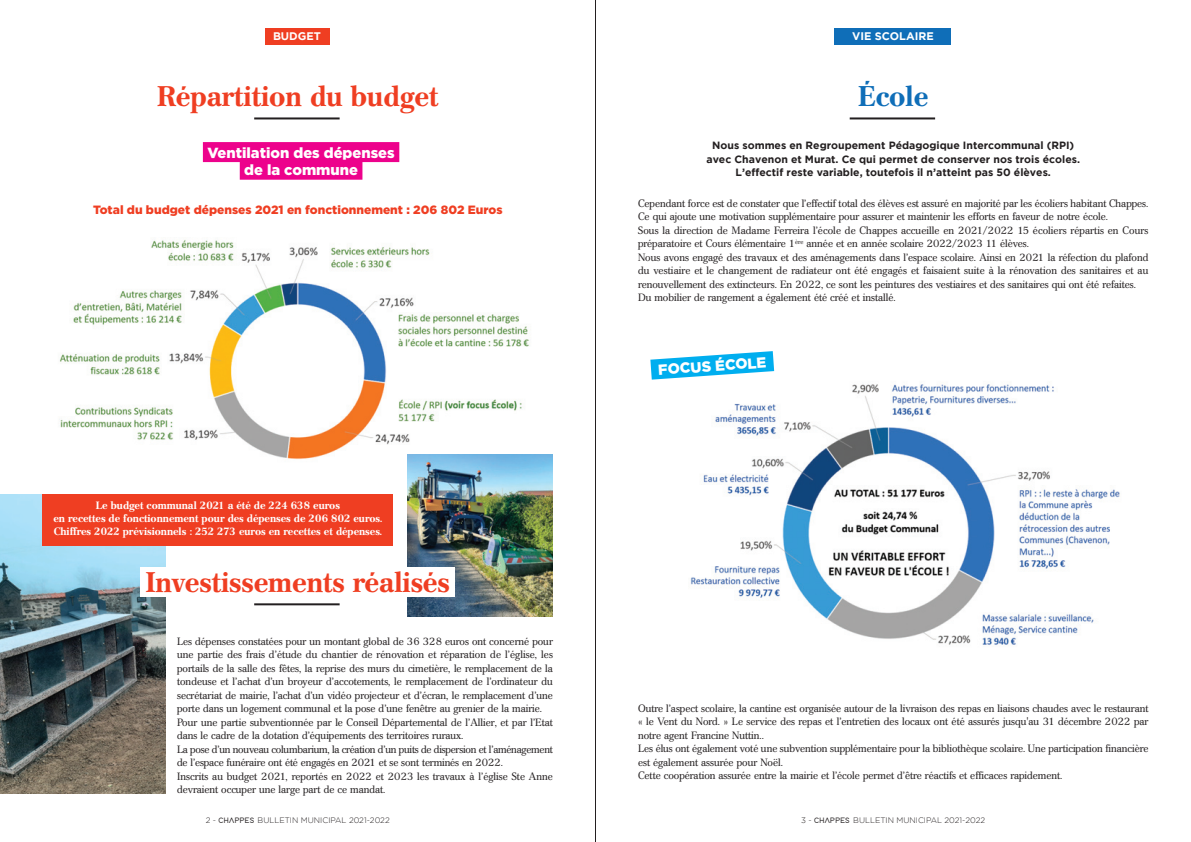
<style>
.page{position:relative;width:1191px;height:842px;background:#fff}
.page>*{position:absolute;margin:0;border:0;box-sizing:border-box;transform-origin:0 0}
.t1{font:700 28px "Cremona";color:#ef3e22}
.t2{font:700 28px "Cremona";color:#0f6eb8}
.t3{font:900 14.7px "Gotham";color:#fff}
.t4{font:900 12px "Gotham";color:#ef3e22}
.t5{font:700 11px "Gotham";color:#fff}
.t6{font:10.5px/13.5px "Cremona";color:#231f20}
.t7{font:700 10.5px/13.5px "Gotham";color:#231f20;text-align:center}
.t8{font:700 10.5px/13px "Cremona";color:#fff;text-align:center}
.t9{font:10.5px/13.5px "Cremona";letter-spacing:-.02em;color:#231f20}
.t10{font:300 8px "Gotham";color:#231f20}
.s1{font-family:"Adam";font-weight:700}
</style>
<div class="page">
<img style="left:690px;top:384px;width:430px;height:261px">
<div style="left:835px;top:28px;width:116px;height:17px;background:#0f6eb8"></div>
<div style="left:264px;top:28px;width:65px;height:17px;background:#ef3e22"></div>
<hr style="left:254px;top:117px;width:85px;height:2px;background:#231f20">
<hr style="left:849px;top:117px;width:86px;height:2px;background:#231f20">
<img style="left:0;top:494px;width:165px;height:300px">
<img style="left:60px;top:240px;width:469px;height:219px">
<div style="left:203px;top:142px;width:196px;height:20px;background:#ed028c"></div>
<div style="left:240px;top:160px;width:122px;height:20px;background:#ed028c"></div>
<img style="left:407px;top:454px;width:146px;height:162px">
<div style="left:43px;top:494px;width:350px;height:51px;background:#ef3e22"></div>
<div style="left:140px;top:567px;width:314px;height:29px;background:#fff"></div>
<hr style="left:254px;top:603px;width:85px;height:2px;background:#231f20">
<svg style="left:650px;top:351px;width:145px;height:40px"></svg>
<hr style="left:595px;top:0;width:1px;height:842px;background:#231f20">
<p class="t5" style="left:273px;top:33px;width:49px">BUDGET</p>
<p class="t5" style="left:852px;top:33px;width:83px">VIE SCOLAIRE</p>
<p class="t1" style="left:157px;top:85px;width:283px">Répartition du budget</p>
<p class="t2" style="left:858px;top:85px;width:71px">École</p>
<p class="t3" style="left:207px;top:147px;width:189px">Ventilation des dépenses</p>
<p class="t3" style="left:244px;top:165px;width:115px">de la commune</p>
<p class="t4" style="left:93px;top:205px;width:411px">Total du budget dépenses 2021 en fonctionnement : 206 802 Euros</p>
<p class="t8" style="left:53px;top:500px;width:330px">Le budget communal 2021 a été de 224 638 euros<br>en recettes de fonctionnement pour des dépenses de 206 802 euros.</p>
<p class="t8" style="left:54px;top:526px;width:330px">Chiffres 2022 prévisionnels : 252 273 euros en recettes et dépenses.</p>
<p class="t1" style="left:146px;top:571px;width:305px">Investissements réalisés</p>
<p class="t6" style="left:177px;top:636px;width:377px;text-align:justify">Les dépenses constatées pour un montant global de 36 328 euros ont concerné pour une partie des frais d’étude du chantier de rénovation et réparation de l’église, les portails de la salle des fêtes, la reprise des murs du cimetière, le remplacement de la tondeuse et l’achat d’un broyeur d’accotements, le remplacement de l’ordinateur du secrétariat de mairie, l’achat d’un vidéo projecteur et d’écran, le remplacement d’une porte dans un logement communal et la pose d’une fenêtre au grenier de la mairie.</p>
<p class="t6" style="left:177px;top:717px;width:377px">Pour une partie subventionnée par le Conseil Départemental de l’Allier, et par l’Etat dans le cadre de la dotation d’équipements des territoires ruraux.</p>
<p class="t9" style="left:177px;top:744px;width:377px">La pose d’un nouveau columbarium, la création d’un puits de dispersion et l’aménagement de l’espace funéraire ont été engagés en 2021 et se sont terminés en 2022.</p>
<p class="t6" style="left:177px;top:771px;width:377px">Inscrits au budget 2021, reportés en 2022 et 2023 les travaux à l’église Ste Anne devraient occuper une large part de ce mandat.</p>
<p class="t7" style="left:706px;top:140px;width:375px">Nous sommes en Regroupement Pédagogique Intercommunal (RPI) avec Chavenon et Murat. Ce qui permet de conserver nos trois écoles.<br>L’effectif reste variable, toutefois il n’atteint pas 50 élèves.</p>
<p class="t6" style="left:638px;top:198px;width:512px">Cependant force est de constater que l’effectif total des élèves est assuré en majorité par les écoliers habitant Chappes.<br>Ce qui ajoute une motivation supplémentaire pour assurer et maintenir les efforts en faveur de notre école.</p>
<p class="t6" style="left:638px;top:225px;width:512px">Sous la direction de Madame Ferreira l’école de Chappes accueille en 2021/2022 15 écoliers répartis en Cours préparatoire et Cours élémentaire 1<sup>ère</sup> année et en année scolaire 2022/2023 11 élèves.</p>
<p class="t6" style="left:638px;top:252px;width:512px;text-align:justify">Nous avons engagé des travaux et des aménagements dans l’espace scolaire. Ainsi en 2021 la réfection du plafond du vestiaire et le changement de radiateur ont été engagés et faisaient suite à la rénovation des sanitaires et au renouvellement des extincteurs. En 2022, ce sont les peintures des vestiaires et des sanitaires qui ont été refaites.</p>
<p class="t6" style="left:638px;top:292px;width:259px">Du mobilier de rangement a également été créé et installé.</p>
<p class="t3" style="left:658px;top:364px;width:110px;rotate:-4deg">FOCUS ÉCOLE</p>
<p class="t6" style="left:638px;top:703px;width:512px;text-align:justify">Outre l’aspect scolaire, la cantine est organisée autour de la livraison des repas en liaisons chaudes avec le restaurant « le Vent du Nord. » Le service des repas et l’entretien des locaux ont été assurés jusqu'au 31 décembre 2022 par notre agent Francine Nuttin..</p>
<p class="t6" style="left:638px;top:743px;width:512px">Les élus ont également voté une subvention supplémentaire pour la bibliothèque scolaire. Une participation financière est également assurée pour Noël.</p>
<p class="t6" style="left:638px;top:770px;width:426px">Cette coopération assurée entre la mairie et l’école permet d’être réactifs et efficaces rapidement.</p>
<p class="t10" style="left:206px;top:817px;width:185px">2 - <span class="s1">CHAPPES</span> BULLETIN MUNICIPAL 2021-2022</p>
<p class="t10" style="left:801px;top:817px;width:186px">3 - <span class="s1">CHAPPES</span> BULLETIN MUNICIPAL 2021-2022</p>
</div>
